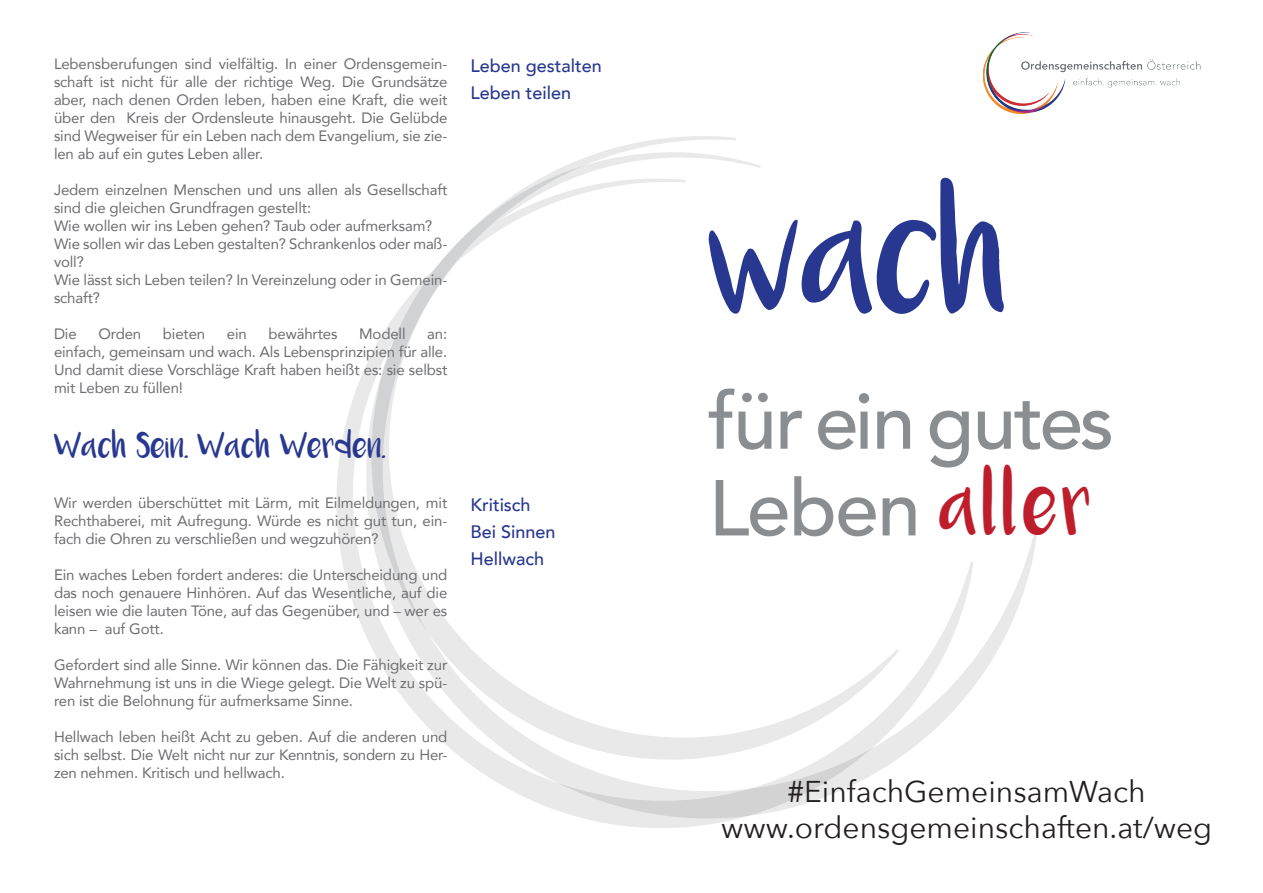
<style>
.page{position:relative;width:1263px;height:893px;background:#fff}
.page>*{position:absolute;margin:0;border:0;box-sizing:border-box;transform-origin:0 0}
.t1{font:91.2px "Luna";color:#283890}
.t2{font:500 78.3px/86.7px "Avenir";letter-spacing:-.02em;color:#8a8e91}
.t3{font:30px/36px "Avenir Next";color:#231f20;text-align:center}
.t4{font:19.5px "Luna";color:#283890}
.t5{font:500 18px/27px "Avenir";color:#283890}
.t6{font:15px/18px "Avenir";letter-spacing:-.01em;color:#6c6d70;text-align:justify}
.s1{font-family:"Luna";font-weight:400;font-size:46.95px;color:#be1d2c}
</style>
<div class="page">
<svg style="left:336px;top:267px;width:399px;height:561px"></svg>
<svg style="left:458px;top:136px;width:278px;height:125px"></svg>
<svg style="left:365px;top:340px;width:382px;height:462px"></svg>
<svg style="left:747px;top:530px;width:290px;height:245px"></svg>
<svg style="left:558px;top:748px;width:314px;height:71px"></svg>
<img style="left:983px;top:32px;width:218px;height:82px">
<p class="t6" style="left:54px;top:54px;width:395px">Lebensberufungen sind vielfältig. In einer Ordensgemein&shy;schaft ist nicht für alle der richtige Weg. Die Grundsätze aber, nach denen Orden leben, haben eine Kraft, die weit über den Kreis der Ordensleute hinausgeht. Die Gelübde sind Wegweiser für ein Leben nach dem Evangelium, sie zie&shy;len ab auf ein gutes Leben aller.</p>
<p class="t6" style="left:54px;top:180px;width:395px;text-align:left">Jedem einzelnen Menschen und uns allen als Gesellschaft sind die gleichen Grundfragen gestellt:<br>Wie wollen wir ins Leben gehen? Taub oder aufmerksam?<br>Wie sollen wir das Leben gestalten? Schrankenlos oder maß&shy;voll?<br>Wie lässt sich Leben teilen? In Vereinzelung oder in Gemein&shy;schaft?</p>
<p class="t6" style="left:54px;top:324px;width:24px">Die</p>
<p class="t6" style="left:98px;top:324px;width:44px">Orden</p>
<p class="t6" style="left:163px;top:324px;width:44px">bieten</p>
<p class="t6" style="left:227px;top:324px;width:21px">ein</p>
<p class="t6" style="left:269px;top:324px;width:70px">bewährtes</p>
<p class="t6" style="left:359px;top:324px;width:48px">Modell</p>
<p class="t6" style="left:54px;top:324px;width:395px;text-indent:373px">an: einfach, gemeinsam und wach. Als Lebensprinzipien für alle.<br>Und damit diese Vorschläge Kraft haben heißt es: sie selbst mit Leben zu füllen!</p>
<h3 class="t4" style="left:54px;top:440px;width:333px">Wach Sein. Wach Werden.</h3>
<p class="t6" style="left:54px;top:494px;width:395px">Wir werden überschüttet mit Lärm, mit Eilmeldungen, mit Rechthaberei, mit Aufregung. Würde es nicht gut tun, ein&shy;fach die Ohren zu verschließen und wegzuhören?</p>
<p class="t6" style="left:54px;top:566px;width:395px">Ein waches Leben fordert anderes: die Unterscheidung und das noch genauere Hinhören. Auf das Wesentliche, auf die leisen wie die lauten Töne, auf das Gegenüber, und – wer es kann – auf Gott.</p>
<p class="t6" style="left:54px;top:656px;width:395px">Gefordert sind alle Sinne. Wir können das. Die Fähigkeit zur Wahrnehmung ist uns in die Wiege gelegt. Die Welt zu spü&shy;ren ist die Belohnung für aufmerksame Sinne.</p>
<p class="t6" style="left:54px;top:728px;width:395px">Hellwach leben heißt Acht zu geben. Auf die anderen und sich selbst. Die Welt nicht nur zur Kenntnis, sondern zu Her&shy;zen nehmen. Kritisch und hellwach.</p>
<p class="t5" style="left:470px;top:51px;width:133px">Leben gestalten<br>Leben teilen</p>
<p class="t5" style="left:470px;top:491px;width:87px">Kritisch<br>Bei Sinnen<br>Hellwach</p>
<h1 class="t1" style="left:709px;top:229px;width:304px">wach</h1>
<h2 class="t2" style="left:709px;top:374px;width:407px">für ein gutes<br>Leben <span class="s1">aller</span></h2>
<h3 class="t3" style="left:721px;top:773px;width:493px">#EinfachGemeinsamWach www.ordensgemeinschaften.at/weg</h3>
</div>
